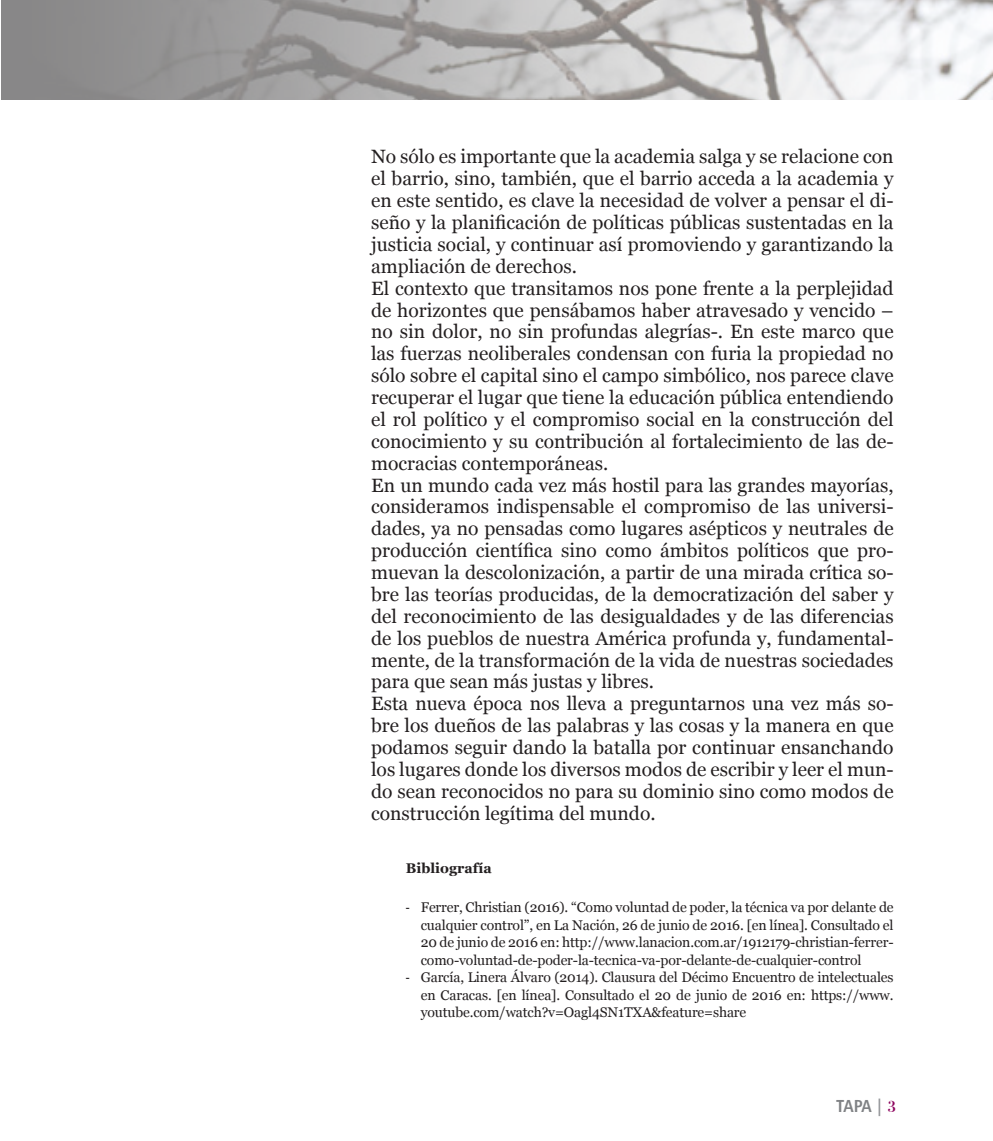
<style>
.page{position:relative;width:993px;height:1141px;background:#fff}
.page>*{position:absolute;margin:0;border:0;box-sizing:border-box;transform-origin:0 0}
.t1{font:19.25px/21.9px "Georgia";color:#231f20;text-align:justify}
.t2{font:17.5px "Humanist 777 BT Bold Condensed B";color:#808285}
.List_Paragraph{font:14px/17.5px "Georgia";letter-spacing:-.01em;color:#231f20;text-align:justify}
.t3{font:700 14px "Georgia";color:#231f20}
.s1{font-family:"Arial Narrow"}
.s2{font-family:"Bodoni BT";font-weight:700;font-stretch:condensed;color:#939598}
.s3{font-family:"Bodoni BT";color:#8d035d}
</style>
<div class="page">
<img style="left:1px;top:0;width:991px;height:99px">
<p class="t1" style="left:371px;top:146px;width:524px">No sólo es importante que la academia salga y se relacione con el barrio, sino, también, que el barrio acceda a la academia y en este sentido, es clave la necesidad de volver a pensar el di&shy;seño y la planificación de políticas públicas sustentadas en la justicia social, y continuar así promoviendo y garantizando la ampliación de derechos.</p>
<p class="t1" style="left:371px;top:277px;width:524px">El contexto que transitamos nos pone frente a la perplejidad de horizontes que pensábamos haber atravesado y vencido – no sin dolor, no sin profundas alegrías-. En este marco que las fuerzas neoliberales condensan con furia la propiedad no sólo sobre el capital sino el campo simbólico, nos parece clave recuperar el lugar que tiene la educación pública entendiendo el rol político y el compromiso social en la construcción del conocimiento y su contribución al fortalecimiento de las de&shy;mocracias contemporáneas.</p>
<p class="t1" style="left:371px;top:474px;width:524px">En un mundo cada vez más hostil para las grandes mayorías, consideramos indispensable el compromiso de las universi&shy;dades, ya no pensadas como lugares asépticos y neutrales de producción científica sino como ámbitos políticos que pro&shy;muevan la descolonización, a partir de una mirada crítica so&shy;bre las teorías producidas, de la democratización del saber y del reconocimiento de las desigualdades y de las diferencias de los pueblos de nuestra América profunda y, fundamental&shy;mente, de la transformación de la vida de nuestras sociedades para que sean más justas y libres.</p>
<p class="t1" style="left:371px;top:693px;width:524px">Esta nueva época nos lleva a preguntarnos una vez más so&shy;bre los dueños de las palabras y las cosas y la manera en que podamos seguir dando la batalla por continuar ensanchando los lugares donde los diversos modos de escribir y leer el mun&shy;do sean reconocidos no para su dominio sino como modos de construcción legítima del mundo.</p>
<p class="t3" style="left:406px;top:859px;width:87px">Bibliografía</p>
<p class="List_Paragraph" style="left:420px;top:899px;width:474px;text-indent:-15px"><span class="s1">-</span> Ferrer, Christian (2016). “Como voluntad de poder, la técnica va por delante de cualquier control”, en La Nación, 26 de junio de 2016. [en línea]. Consultado el 20 de junio de 2016 en: http://www.lanacion.com.ar/1912179-christian-ferrer&shy;como-voluntad-de-poder-la-tecnica-va-por-delante-de-cualquier-control</p>
<p class="List_Paragraph" style="left:420px;top:969px;width:474px;text-indent:-15px"><span class="s1">-</span> García, Linera Álvaro (2014). Clausura del Décimo Encuentro de intelectuales en Caracas. [en línea]. Consultado el 20 de junio de 2016 en: https://www. youtube.com/watch?v=Oagl4SN1TXA&amp;feature=share</p>
<p class="t2" style="left:836px;top:1095px;width:61px">TAPA <span class="s2">|</span> <span class="s3">3</span></p>
</div>
